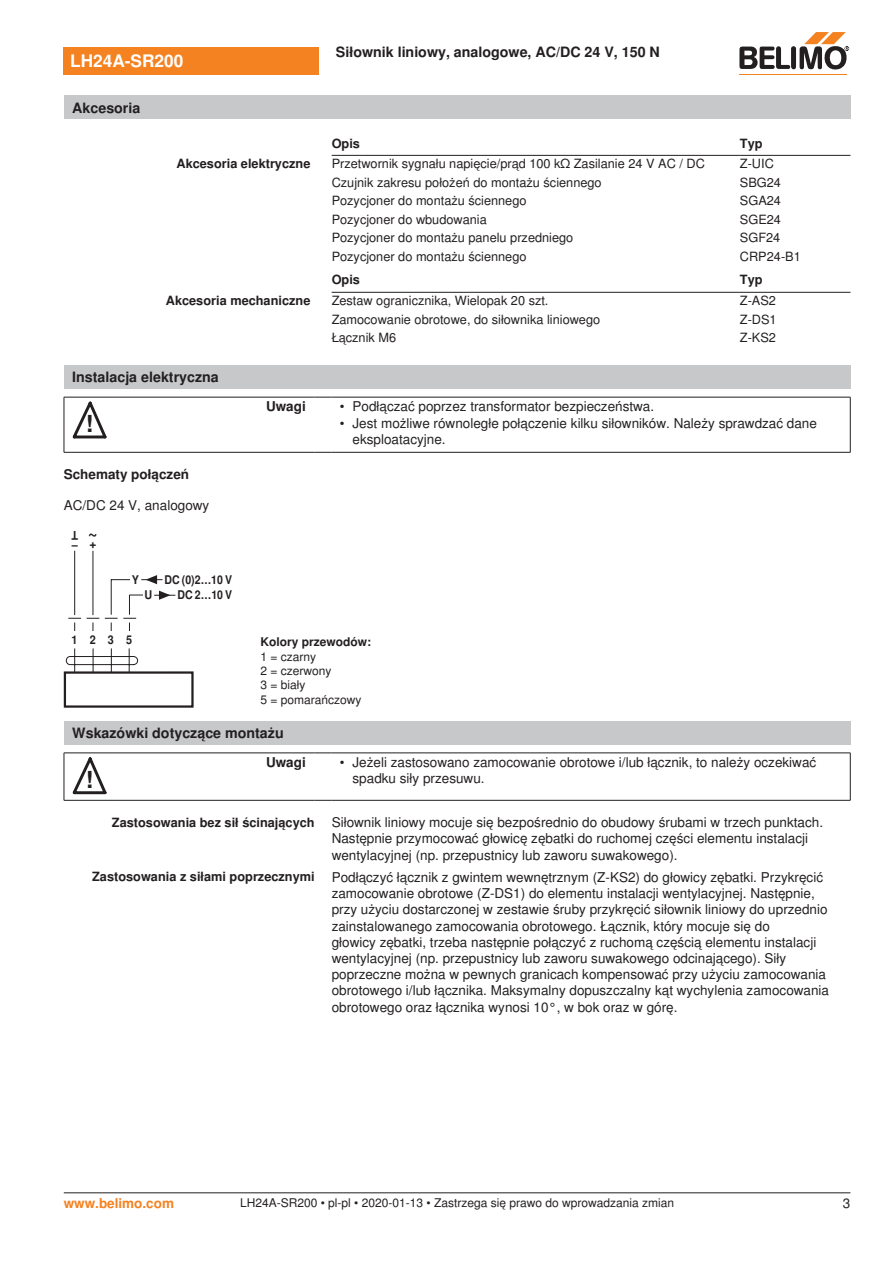
<style>
.page{position:relative;width:893px;height:1263px;background:#fff}
.page>*{position:absolute;margin:0;border:0;box-sizing:border-box;transform-origin:0 0}
.t1{font:700 23.55px "Nimbus Sans BEL";color:#231f20}
.t2{font:700 18px "Nimbus Sans BEL";color:#231f20;scale:.9 1}
.t3{font:700 17.25px "Nimbus Sans BEL";color:#fff}
.t4{font:700 14.25px "Nimbus Sans BEL";color:#231f20}
.Bulletpoints{font:13.5px/16.2px "Nimbus Sans BEL";color:#231f20}
.Tabellenkopf_rechtsb{font:700 13.5px "Nimbus Sans BEL";color:#231f20}
.Anschluss_Schema_Bas{font:13.5px "Nimbus Sans BEL";color:#231f20}
.t5{font:700 13.5px "Nimbus Sans BEL";color:#f58220}
.Rechtsbündig_Footer{font:13.5px "Nimbus Sans BEL";color:#231f20}
.Tabellentext_1mm{font:12.75px "Nimbus Sans BEL";color:#231f20}
.Rechtsbündig{font:700 12.75px "Nimbus Sans BEL";color:#231f20}
.Tabellenkopf_rechtsb-2{font:700 12.75px "Nimbus Sans BEL";color:#231f20}
.Tabellenkopf{font:700 12.75px "Nimbus Sans BEL";color:#231f20}
.Footer_EU_center{font:12px "Nimbus Sans BEL";color:#231f20}
.Legende{font:12px/14.4px "Nimbus Sans BEL";color:#231f20}
.t6{font:700 12px/15.5px "Nimbus Sans BEL";color:#231f20;text-align:right;scale:.88 1}
.Anschluss_Schema_Bas-2{font:700 12px "Nimbus Sans BEL";color:#231f20}
.t7{font:700 12px "Nimbus Sans BEL";color:#231f20;scale:.9 1}
</style>
<div class="page">
<hr style="left:332px;top:155px;width:408px;height:1px;background:#231f20">
<hr style="left:740px;top:155px;width:110px;height:1px;background:#231f20">
<hr style="left:332px;top:292px;width:408px;height:1px;background:#231f20">
<hr style="left:740px;top:292px;width:110px;height:1px;background:#231f20">
<div style="left:64px;top:365px;width:786px;height:23px;background:#c7c8ca"></div>
<hr style="left:64px;top:397px;width:1px;height:55px;background:#231f20">
<hr style="left:850px;top:397px;width:1px;height:55px;background:#231f20">
<hr style="left:64px;top:397px;width:51px;height:1px;background:#231f20">
<hr style="left:115px;top:397px;width:199px;height:1px;background:#231f20">
<svg style="left:314px;top:397px;width:17px;height:1px"></svg>
<hr style="left:331px;top:397px;width:519px;height:1px;background:#231f20">
<hr style="left:64px;top:452px;width:51px;height:1px;background:#231f20">
<hr style="left:115px;top:452px;width:199px;height:1px;background:#231f20">
<svg style="left:314px;top:452px;width:17px;height:1px"></svg>
<hr style="left:331px;top:452px;width:519px;height:1px;background:#231f20">
<svg style="left:73px;top:402px;width:34px;height:37px"></svg>
<div style="left:64px;top:671px;width:130px;height:37px;border:2px solid #231f20"></div>
<svg style="left:66px;top:550px;width:109px;height:123px"></svg>
<div style="left:64px;top:721px;width:786px;height:23px;background:#c7c8ca"></div>
<hr style="left:64px;top:753px;width:1px;height:47px;background:#231f20">
<hr style="left:850px;top:753px;width:1px;height:47px;background:#231f20">
<hr style="left:64px;top:753px;width:51px;height:1px;background:#231f20">
<hr style="left:115px;top:753px;width:199px;height:1px;background:#231f20">
<svg style="left:314px;top:753px;width:17px;height:1px"></svg>
<hr style="left:331px;top:753px;width:519px;height:1px;background:#231f20">
<hr style="left:64px;top:800px;width:51px;height:1px;background:#231f20">
<hr style="left:115px;top:800px;width:199px;height:1px;background:#231f20">
<svg style="left:314px;top:800px;width:17px;height:1px"></svg>
<hr style="left:331px;top:800px;width:519px;height:1px;background:#231f20">
<svg style="left:73px;top:757px;width:34px;height:38px"></svg>
<div style="left:64px;top:47px;width:255px;height:27px;background:#f58220"></div>
<hr style="left:739px;top:74px;width:107px;height:1px;background:#f58220">
<svg style="left:739px;top:32px;width:110px;height:38px"></svg>
<div style="left:64px;top:96px;width:786px;height:23px;background:#c7c8ca"></div>
<hr style="left:64px;top:1192px;width:786px;height:1px;background:#231f20">
<p class="t3" style="left:70px;top:51px;width:115px">LH24A-SR200</p>
<p class="t4" style="left:72px;top:99px;width:70px">Akcesoria</p>
<p class="t4" style="left:336px;top:44px;width:325px">Siłownik liniowy, analogowe, AC/DC 24 V, 150 N</p>
<p class="Tabellenkopf" style="left:332px;top:135px;width:30px">Opis</p>
<p class="Tabellenkopf" style="left:740px;top:135px;width:24px">Typ</p>
<p class="Tabellenkopf_rechtsb-2" style="left:176px;top:156px;width:135px">Akcesoria elektryczne</p>
<p class="Tabellentext_1mm" style="left:332px;top:156px;width:375px">Przetwornik sygnału napięcie/prąd 100 kΩ Zasilanie 24 V AC / DC</p>
<p class="Tabellentext_1mm" style="left:740px;top:156px;width:35px">Z-UIC</p>
<p class="Tabellentext_1mm" style="left:332px;top:175px;width:271px">Czujnik zakresu położeń do montażu ściennego</p>
<p class="Tabellentext_1mm" style="left:740px;top:175px;width:43px">SBG24</p>
<p class="Tabellentext_1mm" style="left:332px;top:193px;width:196px">Pozycjoner do montażu ściennego</p>
<p class="Tabellentext_1mm" style="left:740px;top:193px;width:43px">SGA24</p>
<p class="Tabellentext_1mm" style="left:332px;top:212px;width:157px">Pozycjoner do wbudowania</p>
<p class="Tabellentext_1mm" style="left:740px;top:212px;width:43px">SGE24</p>
<p class="Tabellentext_1mm" style="left:332px;top:230px;width:243px">Pozycjoner do montażu panelu przedniego</p>
<p class="Tabellentext_1mm" style="left:740px;top:230px;width:42px">SGF24</p>
<p class="Tabellentext_1mm" style="left:332px;top:249px;width:196px">Pozycjoner do montażu ściennego</p>
<p class="Tabellentext_1mm" style="left:740px;top:249px;width:62px">CRP24-B1</p>
<p class="Tabellenkopf" style="left:332px;top:272px;width:30px">Opis</p>
<p class="Tabellenkopf" style="left:740px;top:272px;width:24px">Typ</p>
<p class="Tabellenkopf_rechtsb-2" style="left:166px;top:293px;width:146px">Akcesoria mechaniczne</p>
<p class="Tabellentext_1mm" style="left:332px;top:293px;width:218px">Zestaw ogranicznika, Wielopak 20 szt.</p>
<p class="Tabellentext_1mm" style="left:740px;top:293px;width:38px">Z-AS2</p>
<p class="Tabellentext_1mm" style="left:332px;top:312px;width:270px">Zamocowanie obrotowe, do siłownika liniowego</p>
<p class="Tabellentext_1mm" style="left:740px;top:312px;width:38px">Z-DS1</p>
<p class="Tabellentext_1mm" style="left:332px;top:330px;width:66px">Łącznik M6</p>
<p class="Tabellentext_1mm" style="left:740px;top:330px;width:38px">Z-KS2</p>
<p class="t4" style="left:72px;top:368px;width:148px">Instalacja elektryczna</p>
<p class="t1" style="left:86px;top:410px;width:9px">!</p>
<p class="Tabellenkopf_rechtsb" style="left:266px;top:399px;width:41px">Uwagi</p>
<p class="Bulletpoints" style="left:340px;top:399px;width:316px">• Podłączać poprzez transformator bezpieczeństwa.</p>
<p class="Bulletpoints" style="left:353px;top:415px;width:466px;text-indent:-13px">• Jest możliwe równoległe połączenie kilku siłowników. Należy sprawdzać dane eksploatacyjne.</p>
<p class="Tabellenkopf_rechtsb" style="left:64px;top:466px;width:127px">Schematy połączeń</p>
<p class="Anschluss_Schema_Bas" style="left:64px;top:497px;width:147px">AC/DC 24 V, analogowy</p>
<p class="t7" style="left:78px;top:543px;width:9px;rotate:-180deg">T</p>
<p class="t2" style="left:98px;top:549px;width:12px;rotate:-180deg">~</p>
<p class="t7" style="left:72px;top:536px;width:29px">– +</p>
<p class="t7" style="left:132px;top:572px;width:10px">Y</p>
<p class="t7" style="left:145px;top:587px;width:10px">U</p>
<p class="t6" style="left:164px;top:573px;width:79px">DC (0)2…10 V<br>DC 2…10 V</p>
<p class="t7" style="left:71px;top:632px;width:69px">1235</p>
<p class="Anschluss_Schema_Bas-2" style="left:260px;top:635px;width:112px">Kolory przewodów:</p>
<p class="Legende" style="left:260px;top:649px;width:103px">1 = czarny<br>2 = czerwony<br>3 = biały<br>5 = pomarańczowy</p>
<p class="t4" style="left:72px;top:724px;width:213px">Wskazówki dotyczące montażu</p>
<p class="t1" style="left:86px;top:766px;width:9px">!</p>
<p class="Tabellenkopf_rechtsb" style="left:266px;top:754px;width:41px">Uwagi</p>
<p class="Bulletpoints" style="left:353px;top:755px;width:465px;text-indent:-13px">• Jeżeli zastosowano zamocowanie obrotowe i/lub łącznik, to należy oczekiwać spadku siły przesuwu.</p>
<p class="Rechtsbündig" style="left:112px;top:814px;width:204px">Zastosowania bez sił ścinających</p>
<p class="Bulletpoints" style="left:332px;top:815px;width:493px">Siłownik liniowy mocuje się bezpośrednio do obudowy śrubami w trzech punktach.<br>Następnie przymocować głowicę zębatki do ruchomej części elementu instalacji wentylacyjnej (np. przepustnicy lub zaworu suwakowego).</p>
<p class="Rechtsbündig" style="left:92px;top:869px;width:224px">Zastosowania z siłami poprzecznymi</p>
<p class="Bulletpoints" style="left:332px;top:869px;width:499px">Podłączyć łącznik z gwintem wewnętrznym (Z-KS2) do głowicy zębatki. Przykręcić zamocowanie obrotowe (Z-DS1) do elementu instalacji wentylacyjnej. Następnie, przy użyciu dostarczonej w zestawie śruby przykręcić siłownik liniowy do uprzednio zainstalowanego zamocowania obrotowego. Łącznik, który mocuje się do<br>głowicy zębatki, trzeba następnie połączyć z ruchomą częścią elementu instalacji wentylacyjnej (np. przepustnicy lub zaworu suwakowego odcinającego). Siły poprzeczne można w pewnych granicach kompensować przy użyciu zamocowania obrotowego i/lub łącznika. Maksymalny dopuszczalny kąt wychylenia zamocowania obrotowego oraz łącznika wynosi 10°, w bok oraz w górę.</p>
<p class="t5" style="left:64px;top:1195px;width:112px">www.belimo.com</p>
<p class="Footer_EU_center" style="left:240px;top:1196px;width:436px">LH24A-SR200 • pl-pl • 2020-01-13 • Zastrzega się prawo do wprowadzania zmian</p>
<p class="Rechtsbündig_Footer" style="left:843px;top:1195px;width:9px">3</p>
</div>
